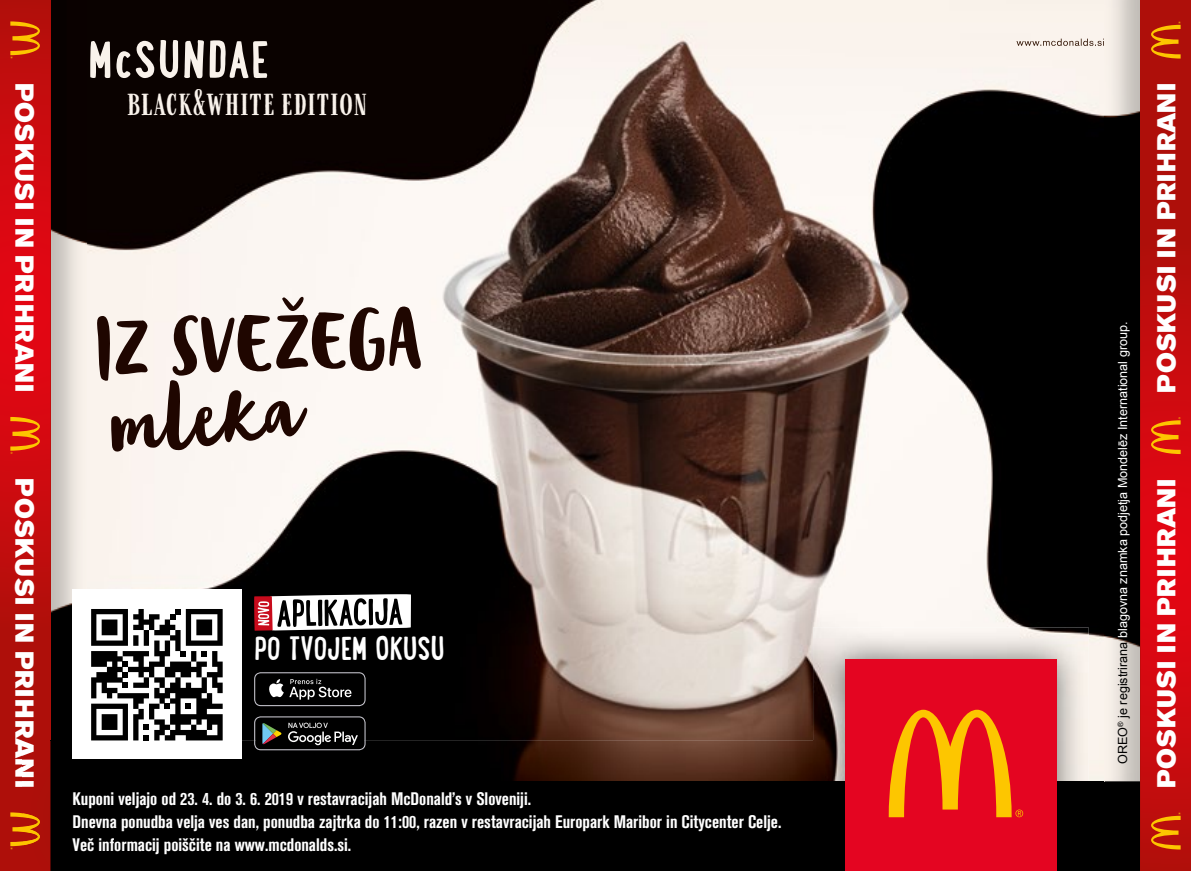
<style>
.page{position:relative;width:1191px;height:871px;background:#fff}
.page>*{position:absolute;margin:0;border:0;box-sizing:border-box;transform-origin:0 0}
.t1{font:71.4px "Blog Script";color:#1f0600}
.t2{font:67.2px "Blog Script";color:#1f0600}
.t3{font:700 56.2px "Lunch Box";letter-spacing:.03em;color:#f9f2eb}
.t4{font:700 35.4px "Lunch Box";letter-spacing:-.005em;color:#fff}
.t5{font:30.4px "Farmhand";letter-spacing:.06em;color:#f9f2eb}
.t6{font:25.6px "Akzidenz Grotesk OT Super";letter-spacing:.03em;color:#fff}
.t7{font:700 18px/23.2px "Akzi Grotesk Cond OT";color:#fff}
.t8{font:12.6px "Arial";color:#fff}
.s1{color:#000}
</style>
<div class="page">
<img style="left:86px;top:0;width:1018px;height:781px">
<svg style="left:1016px;top:39px;width:88px;height:7px"></svg>
<img style="left:50px;top:0;width:36px;height:871px">
<div style="left:0;top:0;width:50px;height:871px;background:#ae0f0a"></div>
<svg style="left:0;top:21px;width:50px;height:567px;background:#d20e0f"></svg>
<svg style="left:10px;top:812px;width:13px;height:37px"></svg>
<img style="left:1104px;top:0;width:36px;height:871px">
<div style="left:1140px;top:0;width:51px;height:871px;background:#ae0f0a"></div>
<svg style="left:1140px;top:284px;width:51px;height:566px;background:#d10e0f"></svg>
<svg style="left:1151px;top:22px;width:29px;height:37px"></svg>
<img style="left:86px;top:741px;width:738px;height:130px">
<img style="left:23px;top:741px;width:11px;height:46px">
<img style="left:23px;top:813px;width:17px;height:32px">
<div style="left:73px;top:590px;width:168px;height:168px;background:#fff"></div>
<svg style="left:91px;top:609px;width:132px;height:131px"></svg>
<svg style="left:254px;top:594px;width:157px;height:37px"></svg>
<svg style="left:254px;top:716px;width:111px;height:34px;background:#2e2f2e"></svg>
<svg style="left:254px;top:672px;width:111px;height:34px;background:#2c2c2c"></svg>
<img style="left:813px;top:628px;width:275px;height:153px">
<div style="left:824px;top:781px;width:264px;height:90px;background:#000"></div>
<div style="left:845px;top:659px;width:211px;height:212px;background:#e40521"></div>
<svg style="left:888px;top:710px;width:135px;height:107px"></svg>
<h3 class="t3" style="left:88px;top:22px;width:182px">McSUNDAE</h3>
<h3 class="t5" style="left:128px;top:84px;width:240px">BLACK&amp;WHITE EDITION</h3>
<h3 class="t6" style="left:39px;top:83px;width:311px;rotate:90deg">POSKUSI IN PRIHRANI</h3>
<h3 class="t6" style="left:1151px;top:392px;width:311px;rotate:-90deg">POSKUSI IN PRIHRANI</h3>
<h2 class="t2" style="left:93px;top:313px;width:332px;rotate:-2deg">IZ SVEŽEGA</h2>
<p class="t8" style="left:1114px;top:764px;width:444px;rotate:-90deg"><span class="s1">OREO</span><sup>®</sup> <span class="s1">je registrirana</span> blagovna znamka podjetja Mondelēz International group.</p>
<h1 class="t1" style="left:104px;top:385px;width:195px;rotate:-5deg">mleka</h1>
<h3 class="t6" style="left:39px;top:478px;width:311px;rotate:90deg">POSKUSI IN PRIHRANI</h3>
<h3 class="t6" style="left:1151px;top:788px;width:311px;rotate:-90deg">POSKUSI IN PRIHRANI</h3>
<h3 class="t4" style="left:254px;top:624px;width:192px">PO TVOJEM OKUSU</h3>
<p class="t7" style="left:73px;top:787px;width:710px">Kuponi veljajo od 23. 4. do 3. 6. 2019 v restavracijah McDonald’s v Sloveniji.<br>Dnevna ponudba velja ves dan, ponudba zajtrka do 11:00, razen v restavracijah Europark Maribor in Citycenter Celje.<br>Več informacij poiščite na www.mcdonalds.si.</p>
</div>
